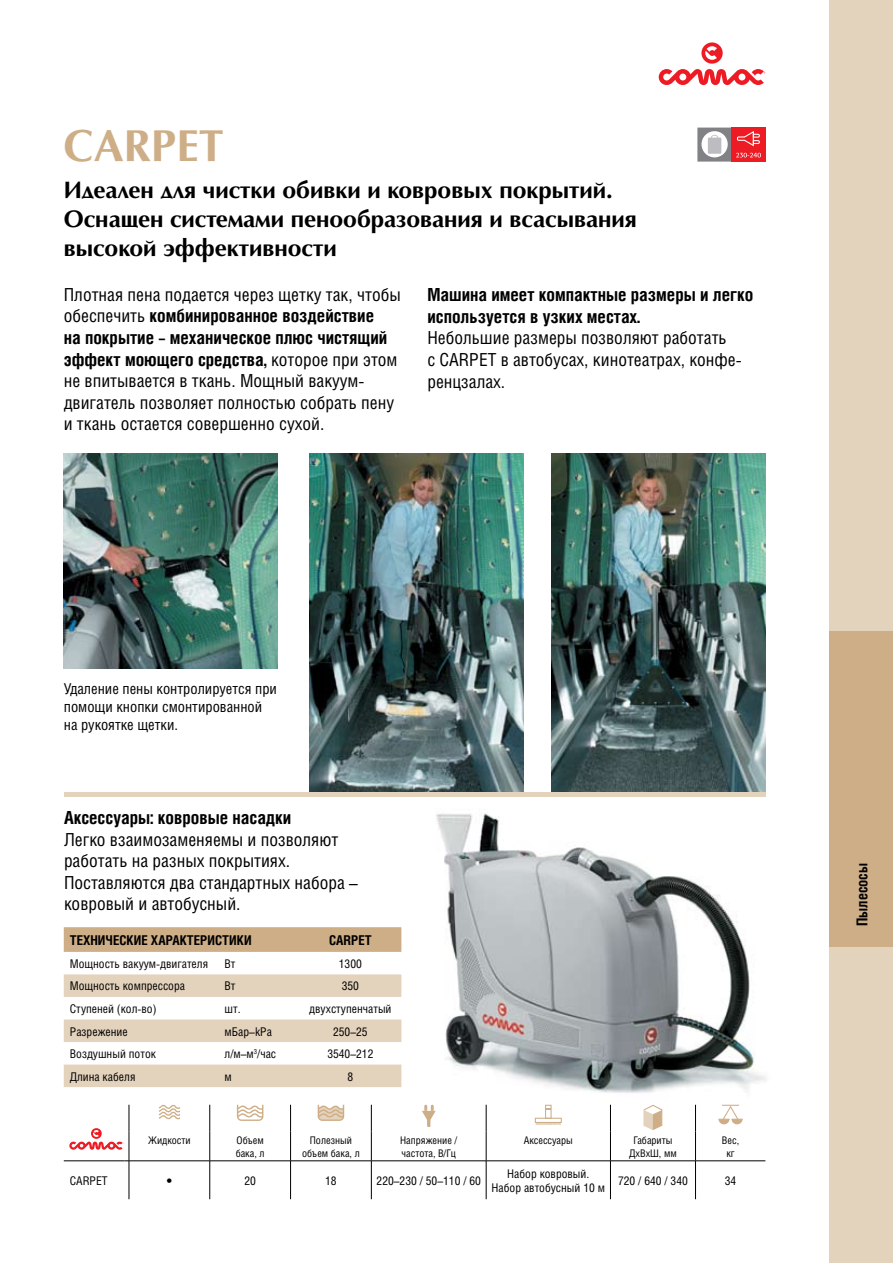
<style>
.page{position:relative;width:893px;height:1263px;background:#fff}
.page>*{position:absolute;margin:0;border:0;box-sizing:border-box;transform-origin:0 0}
.t1{font:700 45px "AG Opus";color:#ceae87}
.t2{font:700 24px/28.8px "AG Opus";color:#000}
.t3{font:18px/21.6px "Helios Cond";color:#000}
.t4{font:700 18px/21.6px "Helios Cond";color:#000}
.t5{font:15px/18px "Helios Cond";color:#000}
.t6{font:700 15px "Helios Cond";color:#000}
.t7{font:700 13.5px "Helios Cond";color:#000}
.t8{font:12px/14.4px "Helios Cond";color:#000;text-align:center}
.t9{font:700 12px "Helios Cond";color:#000}
.t10{font:10.5px/12.6px "Helios Cond";color:#000;text-align:center}
.s1{font-weight:700}
</style>
<div class="page">
<img style="left:64px;top:453px;width:214px;height:216px">
<img style="left:309px;top:453px;width:214px;height:339px">
<img style="left:551px;top:453px;width:214px;height:339px">
<img style="left:431px;top:813px;width:335px;height:292px">
<svg style="left:64px;top:927px;width:337px;height:25px;background:#ceaf88"></svg>
<svg style="left:64px;top:974px;width:337px;height:113px"></svg>
<svg style="left:209px;top:1105px;width:1px;height:55px"></svg>
<svg style="left:290px;top:1105px;width:1px;height:55px"></svg>
<svg style="left:371px;top:1105px;width:1px;height:55px"></svg>
<svg style="left:486px;top:1105px;width:1px;height:55px"></svg>
<svg style="left:610px;top:1105px;width:1px;height:55px"></svg>
<svg style="left:695px;top:1105px;width:1px;height:55px"></svg>
<hr style="left:64px;top:1160px;width:60px;height:1px;background:#000">
<hr style="left:129px;top:1160px;width:81px;height:1px;background:#000">
<hr style="left:129px;top:1161px;width:1px;height:38px;background:#000">
<hr style="left:210px;top:1160px;width:81px;height:1px;background:#000">
<hr style="left:209px;top:1161px;width:1px;height:38px;background:#000">
<hr style="left:291px;top:1160px;width:80px;height:1px;background:#000">
<hr style="left:290px;top:1161px;width:1px;height:38px;background:#000">
<hr style="left:371px;top:1160px;width:115px;height:1px;background:#000">
<hr style="left:371px;top:1161px;width:1px;height:38px;background:#000">
<hr style="left:486px;top:1160px;width:124px;height:1px;background:#000">
<hr style="left:486px;top:1161px;width:1px;height:38px;background:#000">
<hr style="left:610px;top:1160px;width:85px;height:1px;background:#000">
<hr style="left:610px;top:1161px;width:1px;height:38px;background:#000">
<hr style="left:695px;top:1160px;width:70px;height:1px;background:#000">
<hr style="left:695px;top:1161px;width:1px;height:38px;background:#000">
<svg style="left:69px;top:1105px;width:61px;height:56px"></svg>
<svg style="left:159px;top:1104px;width:21px;height:16px"></svg>
<svg style="left:237px;top:1104px;width:26px;height:17px"></svg>
<svg style="left:318px;top:1104px;width:26px;height:17px"></svg>
<svg style="left:422px;top:1105px;width:14px;height:22px"></svg>
<svg style="left:535px;top:1105px;width:27px;height:20px"></svg>
<svg style="left:642px;top:1104px;width:22px;height:26px"></svg>
<svg style="left:718px;top:1104px;width:25px;height:21px"></svg>
<div style="left:731px;top:128px;width:34px;height:34px;background:#ed1c24"></div>
<svg style="left:697px;top:128px;width:64px;height:34px"></svg>
<hr style="left:64px;top:792px;width:701px;height:4px;background:#e3d2bc">
<svg style="left:659px;top:42px;width:106px;height:43px"></svg>
<div style="left:829px;top:0;width:64px;height:1263px;background:#e3d2bc"></div>
<div style="left:829px;top:631px;width:64px;height:316px;background:#ceae87"></div>
<h1 class="t1" style="left:64px;top:119px;width:162px">CARPET</h1>
<h2 class="t2" style="left:64px;top:176px;width:574px">Идеален для чистки обивки и ковровых покрытий.<br>Оснащен системами пенообразования и всасывания высокой эффективности</h2>
<p class="t3" style="left:64px;top:283px;width:339px">ПЛОТНАЯ ПЕНА ПОДАЕТСЯ ЧЕРЕЗ ЩЕТКУ ТАК, ЧТОБЫ ОБЕСПЕЧИТЬ <span class="s1">комбинированное воздействие<br>на покрытие – механическое плюс чистящий эффект моющего средства,</span> КОТОРОЕ ПРИ ЭТОМ НЕ ВПИТЫВАЕТСЯ В ТКАНЬ. МОЩНЫЙ ВАКУУМ-ДВИГАТЕЛЬ ПОЗВОЛЯЕТ ПОЛНОСТЬЮ СОБРАТЬ ПЕНУ И ТКАНЬ ОСТАЕТСЯ СОВЕРШЕННО СУХОЙ.</p>
<p class="t4" style="left:427px;top:283px;width:327px">Машина имеет компактные размеры и легко используется в узких местах.</p>
<p class="t3" style="left:427px;top:327px;width:316px">НЕБОЛЬШИЕ РАЗМЕРЫ ПОЗВОЛЯЮТ РАБОТАТЬ<br>С CARP ET В АВТОБУСАХ, КИНОТЕАТРАХ, КОНФЕ-<br>РЕНЦЗАЛАХ.</p>
<p class="t5" style="left:64px;top:679px;width:215px">УДАЛЕНИЕ ПЕНЫ КОНТРОЛИРУЕТСЯ ПРИ<br>ПОМОЩИ КНОПКИ СМОНТИРОВАННОЙ<br>НА РУКОЯТКЕ ЩЕТКИ.</p>
<p class="t4" style="left:64px;top:806px;width:229px">Аксессуары: ковровые насадки</p>
<p class="t3" style="left:64px;top:828px;width:295px">ЛЕГКО ВЗАИМОЗАМЕНЯЕМЫ И ПОЗВОЛЯЮТ<br>РАБОТАТЬ НА РАЗНЫХ ПОКРЫТИЯХ.<br>ПОСТАВЛЯЮТСЯ ДВА СТАНДАРТНЫХ НАБОРА –<br>КОВРОВЫЙ И АВТОБУСНЫЙ.</p>
<p class="t7" style="left:70px;top:932px;width:182px">Технические характеристики</p>
<p class="t7" style="left:329px;top:932px;width:44px">CARPET</p>
<p class="t8" style="left:70px;top:956px;width:140px">МОЩНОСТЬ ВАКУУМ-ДВИГАТЕЛЯ</p>
<p class="t8" style="left:225px;top:956px;width:12px">ВТ</p>
<p class="t8" style="left:339px;top:956px;width:25px">1300</p>
<p class="t8" style="left:70px;top:979px;width:117px">МОЩНОСТЬ КОМПРЕССОРА</p>
<p class="t8" style="left:225px;top:979px;width:12px">ВТ</p>
<p class="t8" style="left:342px;top:979px;width:19px">350</p>
<p class="t8" style="left:70px;top:1001px;width:88px">СТУПЕНЕЙ (КОЛ-ВО)</p>
<p class="t8" style="left:225px;top:1001px;width:18px">ШТ.</p>
<p class="t8" style="left:309px;top:1001px;width:84px">ДВУХСТУПЕНЧАТЫЙ</p>
<p class="t8" style="left:70px;top:1024px;width:59px">РАЗРЕЖЕНИЕ</p>
<p class="t8" style="left:225px;top:1024px;width:49px">МБАР–KPA</p>
<p class="t8" style="left:333px;top:1024px;width:36px">250–25</p>
<p class="t8" style="left:70px;top:1046px;width:88px">ВОЗДУШНЫЙ ПОТОК</p>
<p class="t8" style="left:225px;top:1046px;width:53px">Л/М–М<sup>3</sup>/ЧАС</p>
<p class="t8" style="left:327px;top:1046px;width:48px">3540–212</p>
<p class="t8" style="left:70px;top:1069px;width:67px">ДЛИНА КАБЕЛЯ</p>
<p class="t8" style="left:225px;top:1069px;width:9px">М</p>
<p class="t8" style="left:347px;top:1069px;width:7px">8</p>
<p class="t10" style="left:148px;top:1134px;width:44px">ЖИДКОСТИ</p>
<p class="t10" style="left:236px;top:1134px;width:30px;text-align:left">ОБЪЕМ<br>БАКА, Л</p>
<p class="t10" style="left:302px;top:1134px;width:59px">ПОЛЕЗНЫЙ<br>ОБЪЕМ БАКА, Л</p>
<p class="t10" style="left:400px;top:1134px;width:59px;text-align:left">НАПРЯЖЕНИЕ /<br>ЧАСТОТА, В/ГЦ</p>
<p class="t10" style="left:524px;top:1134px;width:51px">АКСЕССУАРЫ</p>
<p class="t10" style="left:629px;top:1134px;width:49px">ГАБАРИТЫ<br>ДХВХШ, ММ</p>
<p class="t10" style="left:722px;top:1134px;width:19px">ВЕС,<br>КГ</p>
<p class="t8" style="left:70px;top:1173px;width:33px">СARPET</p>
<p class="t9" style="left:166px;top:1173px;width:8px">•</p>
<p class="t8" style="left:244px;top:1173px;width:13px">20</p>
<p class="t8" style="left:325px;top:1173px;width:13px">18</p>
<p class="t8" style="left:377px;top:1173px;width:106px">220–230 / 50–110 / 60</p>
<p class="t8" style="left:492px;top:1166px;width:115px">НАБОР КОВРОВЫЙ.<br>НАБОР АВТОБУСНЫЙ 10 М</p>
<p class="t8" style="left:618px;top:1173px;width:71px">720 / 640 / 340</p>
<p class="t8" style="left:725px;top:1173px;width:13px">34</p>
<p class="t6" style="left:853px;top:926px;width:64px;rotate:-90deg">Пылесосы</p>
</div>
